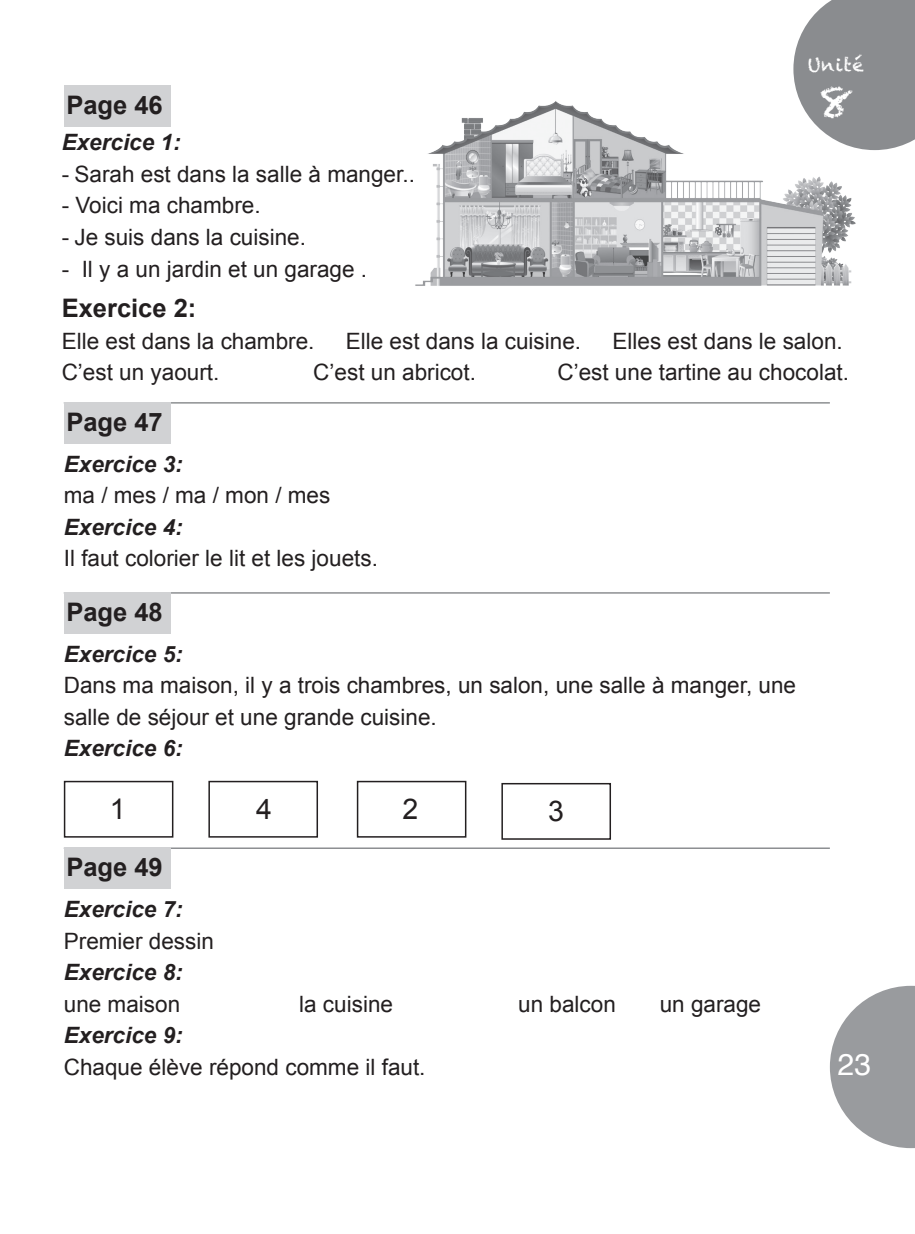
<style>
.page{position:relative;width:915px;height:1234px;background:#fff}
.page>*{position:absolute;margin:0;border:0;box-sizing:border-box;transform-origin:0 0}
.t1{font:42.6px "Chalkduster";color:#fff}
.t2{font:30px "Helvetica";color:#fff}
.t3{font:28.5px "Arial";color:#231f20}
.t4{font:700 25.5px "Arial";color:#231f20}
.t5{font:22.5px "Arial";color:#231f20}
.t6{font:italic 700 22.5px "Arial";color:#231f20}
.t7{font:18px "Chalkduster";letter-spacing:.045em;color:#fff}
</style>
<div class="page">
<svg style="left:793px;top:0;width:121px;height:150px;background:#919396"></svg>
<svg style="left:829px;top:985px;width:85px;height:162px"></svg>
<hr style="left:64px;top:402px;width:765px;height:1px;background:#8d8f92">
<hr style="left:64px;top:592px;width:765px;height:1px;background:#8d8f92">
<hr style="left:64px;top:847px;width:765px;height:1px;background:#8d8f92">
<div style="left:64px;top:402px;width:106px;height:41px;background:#d1d2d4"></div>
<div style="left:64px;top:592px;width:106px;height:41px;background:#d1d2d4"></div>
<div style="left:64px;top:847px;width:106px;height:42px;background:#d1d2d4"></div>
<div style="left:64px;top:85px;width:106px;height:42px;background:#d1d2d4"></div>
<div style="left:64px;top:780px;width:109px;height:57px;border:2px solid #231f20"></div>
<div style="left:357px;top:780px;width:109px;height:57px;border:2px solid #231f20"></div>
<div style="left:208px;top:780px;width:110px;height:57px;border:2px solid #231f20"></div>
<div style="left:501px;top:782px;width:109px;height:57px;border:2px solid #231f20"></div>
<img style="left:415px;top:99px;width:443px;height:187px">
<p class="t7" style="left:807px;top:54px;width:58px">Unité</p>
<p class="t1" style="left:818px;top:77px;width:36px">8</p>
<p class="t4" style="left:66px;top:88px;width:98px">Page 46</p>
<p class="t6" style="left:62px;top:128px;width:120px">Exercice 1:</p>
<p class="t5" style="left:62px;top:159px;width:354px">- Sarah est dans la salle à manger..</p>
<p class="t5" style="left:62px;top:191px;width:200px">- Voici ma chambre.</p>
<p class="t5" style="left:62px;top:222px;width:246px">- Je suis dans la cuisine.</p>
<p class="t5" style="left:62px;top:254px;width:307px">- Il y a un jardin et un garage .</p>
<p class="t4" style="left:62px;top:291px;width:136px">Exercice 2:</p>
<p class="t5" style="left:62px;top:326px;width:254px">Elle est dans la chambre.</p>
<p class="t5" style="left:346px;top:326px;width:237px">Elle est dans la cuisine.</p>
<p class="t5" style="left:612px;top:326px;width:232px">Elles est dans le salon.</p>
<p class="t5" style="left:62px;top:357px;width:159px">C’est un yaourt.</p>
<p class="t5" style="left:313px;top:357px;width:164px">C’est un abricot.</p>
<p class="t5" style="left:557px;top:357px;width:293px">C’est une tartine au chocolat.</p>
<p class="t4" style="left:66px;top:405px;width:98px">Page 47</p>
<p class="t6" style="left:64px;top:449px;width:120px">Exercice 3:</p>
<p class="t5" style="left:64px;top:480px;width:268px">ma / mes / ma / mon / mes</p>
<p class="t6" style="left:64px;top:512px;width:120px">Exercice 4:</p>
<p class="t5" style="left:64px;top:543px;width:315px">Il faut colorier le lit et les jouets.</p>
<p class="t4" style="left:66px;top:595px;width:98px">Page 48</p>
<p class="t6" style="left:64px;top:639px;width:120px">Exercice 5:</p>
<p class="t5" style="left:64px;top:670px;width:733px">Dans ma maison, il y a trois chambres, un salon, une salle à manger, une</p>
<p class="t5" style="left:64px;top:702px;width:374px">salle de séjour et une grande cuisine.</p>
<p class="t6" style="left:64px;top:733px;width:120px">Exercice 6:</p>
<p class="t3" style="left:110px;top:790px;width:17px">1</p>
<p class="t3" style="left:256px;top:790px;width:17px">4</p>
<p class="t3" style="left:402px;top:790px;width:17px">2</p>
<p class="t3" style="left:548px;top:792px;width:17px">3</p>
<p class="t4" style="left:66px;top:850px;width:98px">Page 49</p>
<p class="t6" style="left:64px;top:894px;width:120px">Exercice 7:</p>
<p class="t5" style="left:64px;top:925px;width:152px">Premier dessin</p>
<p class="t6" style="left:64px;top:957px;width:120px">Exercice 8:</p>
<p class="t5" style="left:64px;top:988px;width:118px">une maison</p>
<p class="t5" style="left:299px;top:988px;width:95px">la cuisine</p>
<p class="t5" style="left:518px;top:988px;width:99px">un balcon</p>
<p class="t5" style="left:659px;top:988px;width:103px">un garage</p>
<p class="t6" style="left:64px;top:1020px;width:120px">Exercice 9:</p>
<p class="t5" style="left:64px;top:1051px;width:363px">Chaque élève répond comme il faut.</p>
<h2 class="t2" style="left:837px;top:1041px;width:35px">23</h2>
</div>
